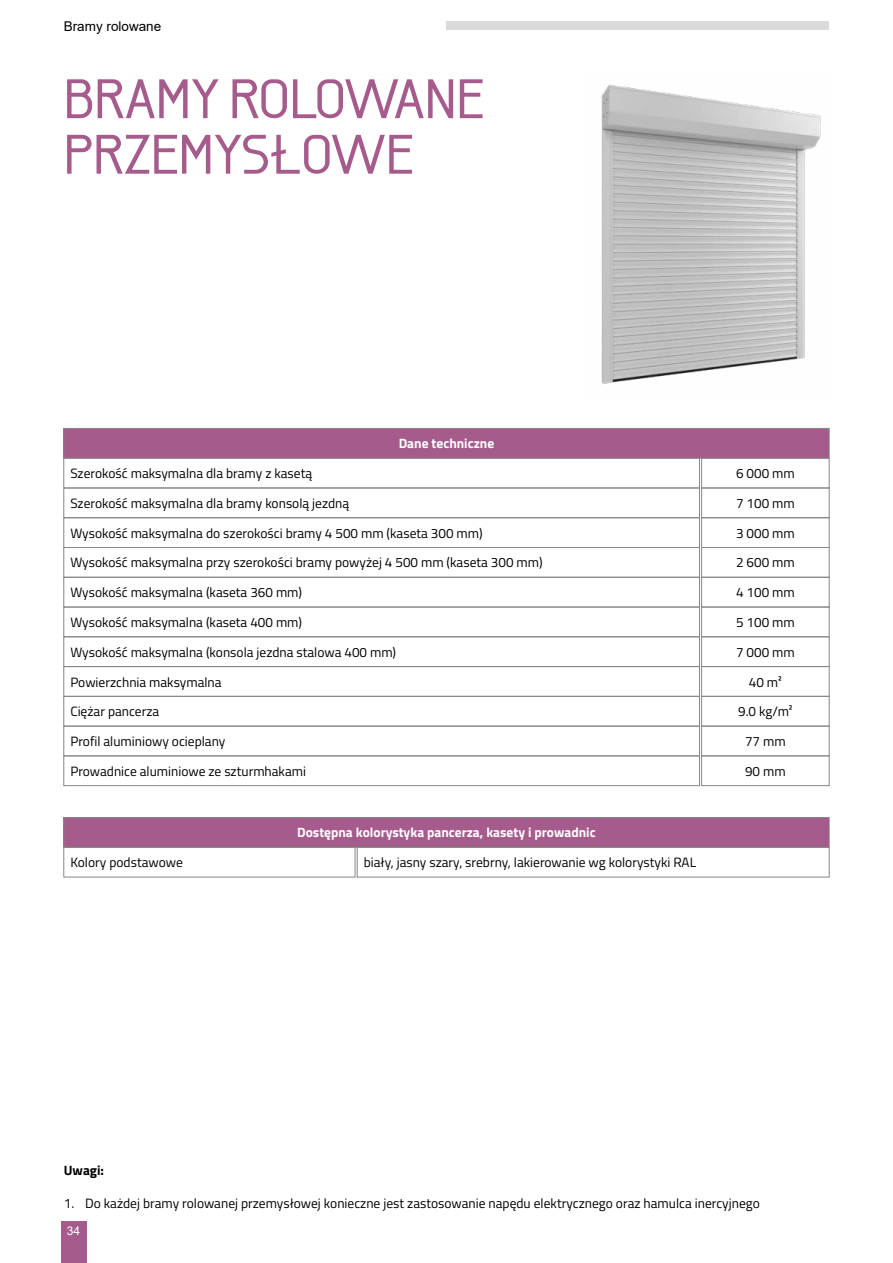
<style>
.page{position:relative;width:893px;height:1263px;background:#fff}
.page>*{position:absolute;margin:0;border:0;box-sizing:border-box;transform-origin:0 0}
.t1{font:500 55.5px/55.5px "Galette";color:#a65b8d}
.t2{font:13.5px "Titillium";color:#000}
.t3{font:700 13.5px "Titillium";color:#fff}
.t4{font:13.5px "Arial";color:#000}
.t5{font:700 13.5px "Titillium";color:#000}
.t6{font:12px "Arial";color:#fff}
</style>
<div class="page">
<div style="left:61px;top:1222px;width:25px;height:41px;background:#a65b8d"></div>
<div style="left:446px;top:21px;width:383px;height:9px;background:#dadada"></div>
<img style="left:601px;top:84px;width:220px;height:300px">
<div style="left:64px;top:577px;width:636px;height:30px;border:1px solid #878787"></div>
<div style="left:64px;top:637px;width:636px;height:30px;border:1px solid #878787"></div>
<div style="left:64px;top:458px;width:636px;height:30px;border:1px solid #878787"></div>
<div style="left:64px;top:488px;width:636px;height:30px;border:1px solid #878787"></div>
<div style="left:64px;top:547px;width:636px;height:30px;border:1px solid #878787"></div>
<div style="left:64px;top:607px;width:636px;height:30px;border:1px solid #878787"></div>
<div style="left:64px;top:666px;width:636px;height:30px;border:1px solid #878787"></div>
<div style="left:64px;top:696px;width:636px;height:30px;border:1px solid #878787"></div>
<div style="left:64px;top:726px;width:636px;height:30px;border:1px solid #878787"></div>
<div style="left:64px;top:756px;width:636px;height:30px;border:1px solid #878787"></div>
<div style="left:701px;top:577px;width:128px;height:30px;border:1px solid #878787"></div>
<div style="left:701px;top:637px;width:128px;height:30px;border:1px solid #878787"></div>
<div style="left:701px;top:458px;width:128px;height:30px;border:1px solid #878787"></div>
<div style="left:701px;top:488px;width:128px;height:30px;border:1px solid #878787"></div>
<div style="left:701px;top:547px;width:128px;height:30px;border:1px solid #878787"></div>
<div style="left:701px;top:607px;width:128px;height:30px;border:1px solid #878787"></div>
<div style="left:701px;top:666px;width:128px;height:30px;border:1px solid #878787"></div>
<div style="left:701px;top:696px;width:128px;height:30px;border:1px solid #878787"></div>
<div style="left:701px;top:726px;width:128px;height:30px;border:1px solid #878787"></div>
<div style="left:701px;top:756px;width:128px;height:30px;border:1px solid #878787"></div>
<div style="left:64px;top:428px;width:765px;height:30px;background:#a65b8d"></div>
<div style="left:64px;top:428px;width:765px;height:30px;border:1px solid #878787"></div>
<div style="left:64px;top:847px;width:291px;height:30px;border:1px solid #878787"></div>
<div style="left:357px;top:847px;width:472px;height:30px;border:1px solid #878787"></div>
<div style="left:64px;top:817px;width:765px;height:30px;background:#a65b8d"></div>
<div style="left:64px;top:817px;width:765px;height:30px;border:1px solid #878787"></div>
<p class="t4" style="left:64px;top:17px;width:99px">Bramy rolowane</p>
<h1 class="t1" style="left:64px;top:70px;width:422px">BRAMY ROLOWANE<br>PRZEMYSŁOWE</h1>
<p class="t3" style="left:399px;top:433px;width:97px">Dane techniczne</p>
<p class="t2" style="left:70px;top:463px;width:243px">Szerokość maksymalna dla bramy z kasetą</p>
<p class="t2" style="left:70px;top:493px;width:280px">Szerokość maksymalna dla bramy konsolą jezdną</p>
<p class="t2" style="left:736px;top:463px;width:60px">6 000 mm</p>
<p class="t2" style="left:736px;top:493px;width:60px">7 100 mm</p>
<p class="t2" style="left:70px;top:523px;width:414px">Wysokość maksymalna do szerokości bramy 4 500 mm (kaseta 300 mm)</p>
<p class="t2" style="left:736px;top:523px;width:60px">3 000 mm</p>
<p class="t2" style="left:70px;top:553px;width:474px">Wysokość maksymalna przy szerokości bramy powyżej 4 500 mm (kaseta 300 mm)</p>
<p class="t2" style="left:736px;top:553px;width:60px">2 600 mm</p>
<p class="t2" style="left:70px;top:583px;width:233px">Wysokość maksymalna (kaseta 360 mm)</p>
<p class="t2" style="left:736px;top:583px;width:60px">4 100 mm</p>
<p class="t2" style="left:70px;top:612px;width:233px">Wysokość maksymalna (kaseta 400 mm)</p>
<p class="t2" style="left:736px;top:612px;width:60px">5 100 mm</p>
<p class="t2" style="left:70px;top:642px;width:327px">Wysokość maksymalna (konsola jezdna stalowa 400 mm)</p>
<p class="t2" style="left:736px;top:642px;width:60px">7 000 mm</p>
<p class="t2" style="left:70px;top:672px;width:153px">Powierzchnia maksymalna</p>
<p class="t2" style="left:70px;top:702px;width:91px">Ciężar pancerza</p>
<p class="t2" style="left:70px;top:731px;width:156px">Profil aluminiowy ocieplany</p>
<p class="t2" style="left:70px;top:761px;width:237px">Prowadnice aluminiowe ze szturmhakami</p>
<p class="t2" style="left:749px;top:672px;width:35px">40 m²</p>
<p class="t2" style="left:738px;top:702px;width:56px">9.0 kg/m²</p>
<p class="t2" style="left:745px;top:731px;width:42px">77 mm</p>
<p class="t2" style="left:745px;top:761px;width:42px">90 mm</p>
<p class="t3" style="left:297px;top:822px;width:300px">Dostępna kolorystyka pancerza, kasety i prowadnic</p>
<p class="t2" style="left:70px;top:853px;width:114px">Kolory podstawowe</p>
<p class="t2" style="left:364px;top:853px;width:334px">biały, jasny szary, srebrny, lakierowanie wg kolorystyki RAL</p>
<p class="t5" style="left:64px;top:1160px;width:42px">Uwagi:</p>
<p class="t2" style="left:64px;top:1193px;width:698px">1. Do każdej bramy rolowanej przemysłowej konieczne jest zastosowanie napędu elektrycznego oraz hamulca inercyjnego</p>
<p class="t6" style="left:67px;top:1223px;width:15px">34</p>
</div>
